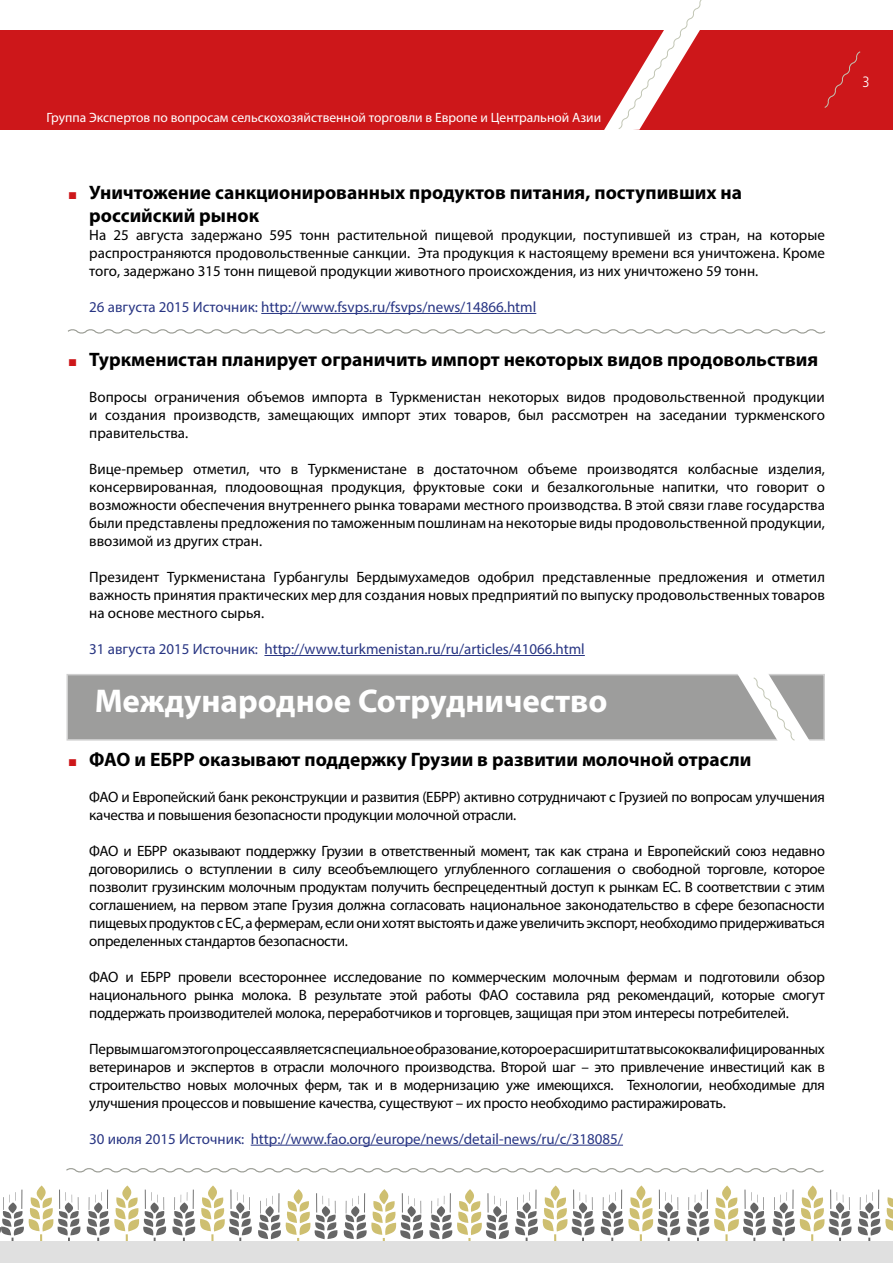
<style>
.page{position:relative;width:893px;height:1263px;background:#fff}
.page>*{position:absolute;margin:0;border:0;box-sizing:border-box;transform-origin:0 0}
.t1{font:700 33px "Myriad Pro";color:#fff}
.t2{font:700 19.5px/23.4px "Myriad Pro";color:#000}
.t3{font:15px/18px "Myriad Pro";letter-spacing:-.02em;color:#000;text-align:justify}
.t4{font:15px "Myriad Pro";color:#283583}
.t5{font:300 condensed 15px "Frutiger LT Std";color:#fff}
.t6{font:13.5px "Myriad Pro";color:#fff}
.s1{font-family:"Times New Roman";font-weight:400;font-size:15px;color:#cd171a}
</style>
<div class="page">
<div style="left:0;top:30px;width:893px;height:100px;background:#cd171a"></div>
<svg style="left:604px;top:0;width:98px;height:130px"></svg>
<svg style="left:824px;top:51px;width:37px;height:57px"></svg>
<svg style="left:0;top:1185px;width:893px;height:57px"></svg>
<div style="left:0;top:1242px;width:893px;height:21px;background:#e0e0e0"></div>
<div style="left:67px;top:674px;width:758px;height:67px;background:#9d9d9c;border:2px solid #d0d0d0"></div>
<svg style="left:729px;top:674px;width:85px;height:67px"></svg>
<hr style="left:261px;top:313px;width:275px;height:1px;background:#283583">
<hr style="left:264px;top:655px;width:321px;height:1px;background:#283583">
<hr style="left:251px;top:1145px;width:372px;height:1px;background:#283583">
<svg style="left:66px;top:1168px;width:758px;height:5px"></svg>
<svg style="left:68px;top:329px;width:758px;height:5px"></svg>
<p class="t6" style="left:46px;top:109px;width:556px">Группa Экспертов по вопросам сельскохозяйственной торговли в Европе и Центральной Азии</p>
<h2 class="t2" style="left:89px;top:180px;width:654px;text-indent:-21px"><span class="s1">■</span> Уничтожение санкционированных продуктов питания, поступивших на российский рынок</h2>
<p class="t3" style="left:89px;top:226px;width:737px">На 25 августа задержано 595 тонн растительной пищевой продукции, поступившей из стран, на которые распространяются продовольственные санкции. Эта продукция к настоящему времени вся уничтожена. Кроме того, задержано 315 тонн пищевой продукции животного происхождения, из них уничтожено 59 тонн.</p>
<p class="t4" style="left:89px;top:298px;width:448px">26 aвгуста 2015 Источник: http://www.fsvps.ru/fsvps/news/14866.html</p>
<h2 class="t2" style="left:68px;top:347px;width:752px"><span class="s1">■</span> Туркменистан планирует ограничить импорт некоторых видов продовольствия</h2>
<p class="t3" style="left:89px;top:388px;width:737px">Вопросы ограничения объемов импорта в Туркменистан некоторых видов продовольственной продукции и создания производств, замещающих импорт этих товаров, был рассмотрен на заседании туркменского правительства.</p>
<p class="t3" style="left:89px;top:460px;width:737px">Вице-премьер отметил, что в Туркменистане в достаточном объеме производятся колбасные изделия, консервированная, плодоовощная продукция, фруктовые соки и безалкогольные напитки, что говорит о возможности обеспечения внутреннего рынка товарами местного производства. В этой связи главе государства были представлены предложения по таможенным пошлинам на некоторые виды продовольственной продукции, ввозимой из других стран.</p>
<p class="t3" style="left:89px;top:568px;width:737px">Президент Туркменистана Гурбангулы Бердымухамедов одобрил представленные предложения и отметил важность принятия практических мер для создания новых предприятий по выпуску продовольственных товаров на основе местного сырья.</p>
<p class="t4" style="left:89px;top:640px;width:497px">31 aвгуста 2015 Источник: http://www.turkmenistan.ru/ru/articles/41066.html</p>
<h1 class="t1" style="left:95px;top:679px;width:514px">Международное Сотрудничество</h1>
<h2 class="t2" style="left:68px;top:747px;width:685px"><span class="s1">■</span> ФАО и ЕБРР оказывают поддержку Грузии в развитии молочной отрасли</h2>
<p class="t3" style="left:89px;top:787px;width:737px">ФАО и Европейский банк реконструкции и развития (ЕБРР) активно сотрудничают с Грузией по вопросам улучшения качества и повышения безопасности продукции молочной отрасли.</p>
<p class="t3" style="left:89px;top:841px;width:737px">ФАО и ЕБРР оказывают поддержку Грузии в ответственный момент, так как страна и Европейский союз недавно договорились о вступлении в силу всеобъемлющего углубленного соглашения о свободной торговле, которое позволит грузинским молочным продуктам получить беспрецедентный доступ к рынкам ЕС. В соответствии с этим соглашением, на первом этапе Грузия должна согласовать национальное законодательство в сфере безопасности пищевых продуктов с ЕС, а фермерам, если они хотят выстоять и даже увеличить экспорт, необходимо придерживаться определенных стандартов безопасности.</p>
<p class="t3" style="left:89px;top:967px;width:737px">ФАО и ЕБРР провели всестороннее исследование по коммерческим молочным фермам и подготовили обзор национального рынка молока. В результате этой работы ФАО составила ряд рекомендаций, которые смогут поддержать производителей молока, переработчиков и торговцев, защищая при этом интересы потребителей.</p>
<p class="t3" style="left:89px;top:1039px;width:737px">Первым шагом этого процесса является специальное образование, которое расширит штат высококвалифицированных ветеринаров и экспертов в отрасли молочного производства. Второй шаг – это привлечение инвестиций как в строительство новых молочных ферм, так и в модернизацию уже имеющихся. Технологии, необходимые для улучшения процессов и повышение качества, существуют – их просто необходимо растиражировать.</p>
<p class="t4" style="left:89px;top:1129px;width:535px">30 июля 2015 Источник: http://www.fao.org/europe/news/detail-news/ru/c/318085/</p>
<p class="t5" style="left:862px;top:73px;width:9px">3</p>
</div>
